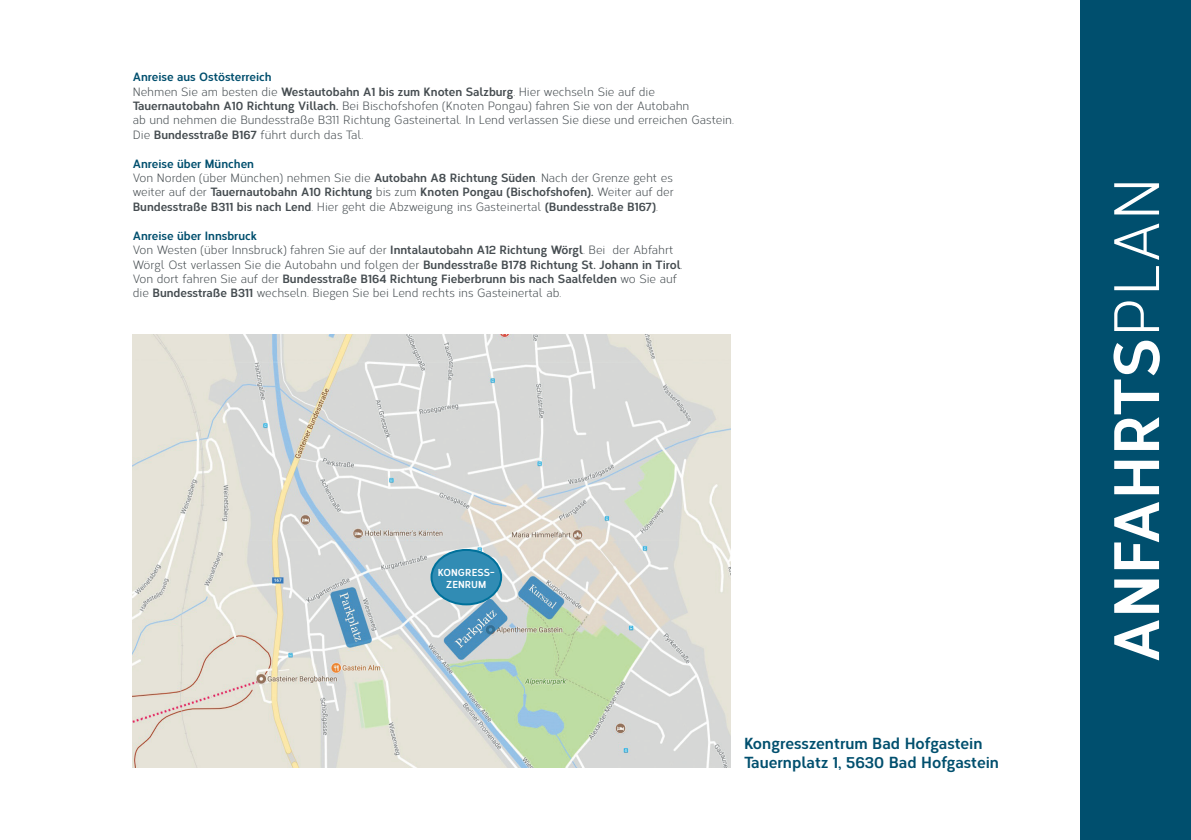
<style>
.page{position:relative;width:1191px;height:840px;background:#fff}
.page>*{position:absolute;margin:0;border:0;box-sizing:border-box;transform-origin:0 0}
.t1{font:700 64px "Corbert Condensed";letter-spacing:.01em;color:#fff}
.t2{font:700 16px/19.2px "Corbert Condensed";color:#004f6e}
.t3{font:12px/14.4px "Corbert Condensed";color:#464d51}
.t4{font:700 10px/12.2px "Corbert Condensed";letter-spacing:.01em;color:#fff;text-align:center}
.s1{font-weight:700;color:#004f6e}
.s2{font-weight:700}
.s3{font-weight:400}
</style>
<div class="page">
<div style="left:1080px;top:0;width:111px;height:839px;background:#004f6e"></div>
<img style="left:133px;top:334px;width:597px;height:433px">
<div style="left:431px;top:549px;width:70px;height:55px;background:#318cb4;border-radius:50%"></div>
<div style="left:430px;top:548px;width:72px;height:57px;border:2px solid #00719b;border-radius:50%"></div>
<p class="t3" style="left:133px;top:69px;width:603px"><span class="s1">Anreise aus Ostösterreich<br></span>Nehmen Sie am besten die <span class="s2">Westautobahn A1 bis zum Knoten Salzburg</span>. Hier wechseln Sie auf die <span class="s2">Tauernautobahn A10 Richtung Villach.</span> Bei Bischofshofen (Knoten Pongau) fahren Sie von der Autobahn<br>ab und nehmen die Bundesstraße B311 Richtung Gasteinertal. In Lend verlassen Sie diese und erreichen Gastein.<br>Die <span class="s2">Bundesstraße B167</span> führt durch das Tal.</p>
<p class="t3" style="left:133px;top:155px;width:542px"><span class="s1">Anreise über München<br></span>Von Norden (über München) nehmen Sie die <span class="s2">Autobahn A8 Richtung Süden</span>. Nach der Grenze geht es weiter auf der <span class="s2">Tauernautobahn A10 Richtung</span> bis zum <span class="s2">Knoten Pongau (Bischofshofen).</span> Weiter auf der <span class="s2">Bundesstraße B311 bis nach Lend</span>. Hier geht die Abzweigung ins Gasteinertal <span class="s2">(Bundesstraße B167)</span>.</p>
<p class="t3" style="left:133px;top:227px;width:551px"><span class="s1">Anreise über Innsbruck<br></span>Von Westen (über Innsbruck) fahren Sie auf der <span class="s2">Inntalautobahn A12 Richtung Wörgl</span>. Bei der Abfahrt Wörgl Ost verlassen Sie die Autobahn und folgen der <span class="s2">Bundesstraße B178 Richtung St. Johann in Tirol</span>.<br>Von dort fahren Sie auf der <span class="s2">Bundesstraße B164 Richtung Fieberbrunn bis nach Saalfelden</span> wo Sie auf die <span class="s2">Bundesstraße B311</span> wechseln. Biegen Sie bei Lend rechts ins Gasteinertal ab.</p>
<p class="t4" style="left:438px;top:564px;width:59px">KONGRESS-<br>ZENRUM</p>
<h2 class="t2" style="left:744px;top:731px;width:256px">Kongresszentrum Bad Hofgastein<br>Tauernplatz 1, 5630 Bad Hofgastein</h2>
<h1 class="t1" style="left:1086px;top:662px;width:486px;rotate:-90deg">ANFAHRTS<span class="s3">PLAN</span></h1>
</div>
